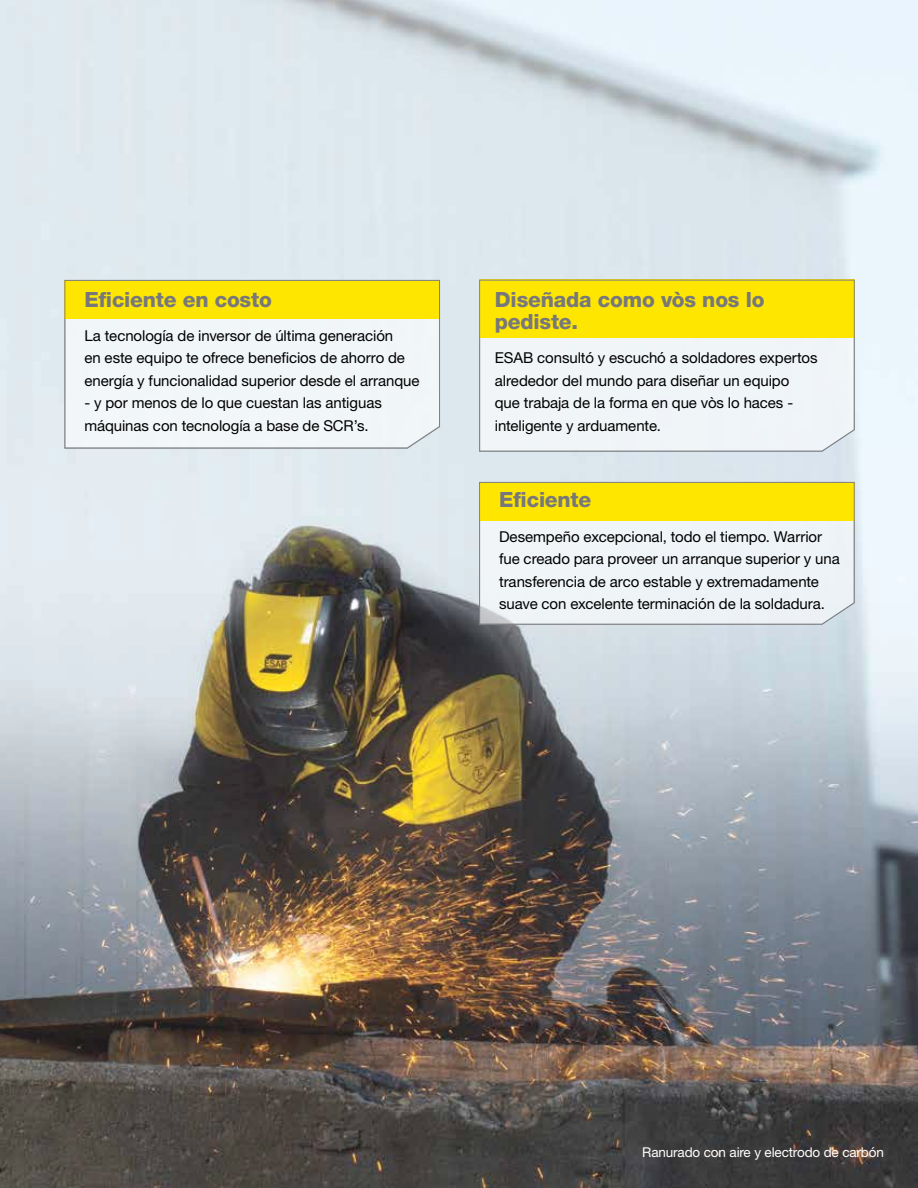
<style>
.page{position:relative;width:918px;height:1188px;background:#fff}
.page>*{position:absolute;margin:0;border:0;box-sizing:border-box;transform-origin:0 0}
.t1{font:800 21px/22.5px "Helvetica Neue LT Std";letter-spacing:-.01em;color:#77787b}
.t2{font:15px/22.5px "Helvetica Neue LT Std";letter-spacing:-.005em;color:#000}
.t3{font:13.5px "Helvetica Neue LT Std";letter-spacing:-.01em;color:#fff}
</style>
<div class="page">
<img style="left:0;top:0;width:918px;height:1188px">
<svg style="left:64px;top:280px;width:376px;height:169px"></svg>
<svg style="left:479px;top:279px;width:376px;height:173px"></svg>
<svg style="left:479px;top:482px;width:376px;height:143px"></svg>
<h1 class="t1" style="left:84px;top:288px;width:189px">Eficiente en costo</h1>
<p class="t2" style="left:84px;top:324px;width:337px">La tecnología de inversor de última generación<br>en este equipo te ofrece beneficios de ahorro de energía y funcionalidad superior desde el arranque</p>
<p class="t2" style="left:84px;top:392px;width:299px">- y por menos de lo que cuestan las antiguas máquinas con tecnología a base de SCR’s.</p>
<h1 class="t1" style="left:495px;top:288px;width:271px">Diseñada como vòs nos lo pediste.</h1>
<p class="t2" style="left:495px;top:347px;width:324px">ESAB consultó y escuchó a soldadores expertos alrededor del mundo para diseñar un equipo que trabaja de la forma en que vòs lo haces - inteligente y arduamente.</p>
<h1 class="t1" style="left:499px;top:489px;width:94px">Eficiente</h1>
<p class="t2" style="left:499px;top:525px;width:342px">Desempeño excepcional, todo el tiempo. Warrior fue creado para proveer un arranque superior y una transferencia de arco estable y extremadamente suave con excelente terminación de la soldadura.</p>
<p class="t3" style="left:642px;top:1144px;width:243px">Ranurado con aire y electrodo de carbón</p>
</div>
